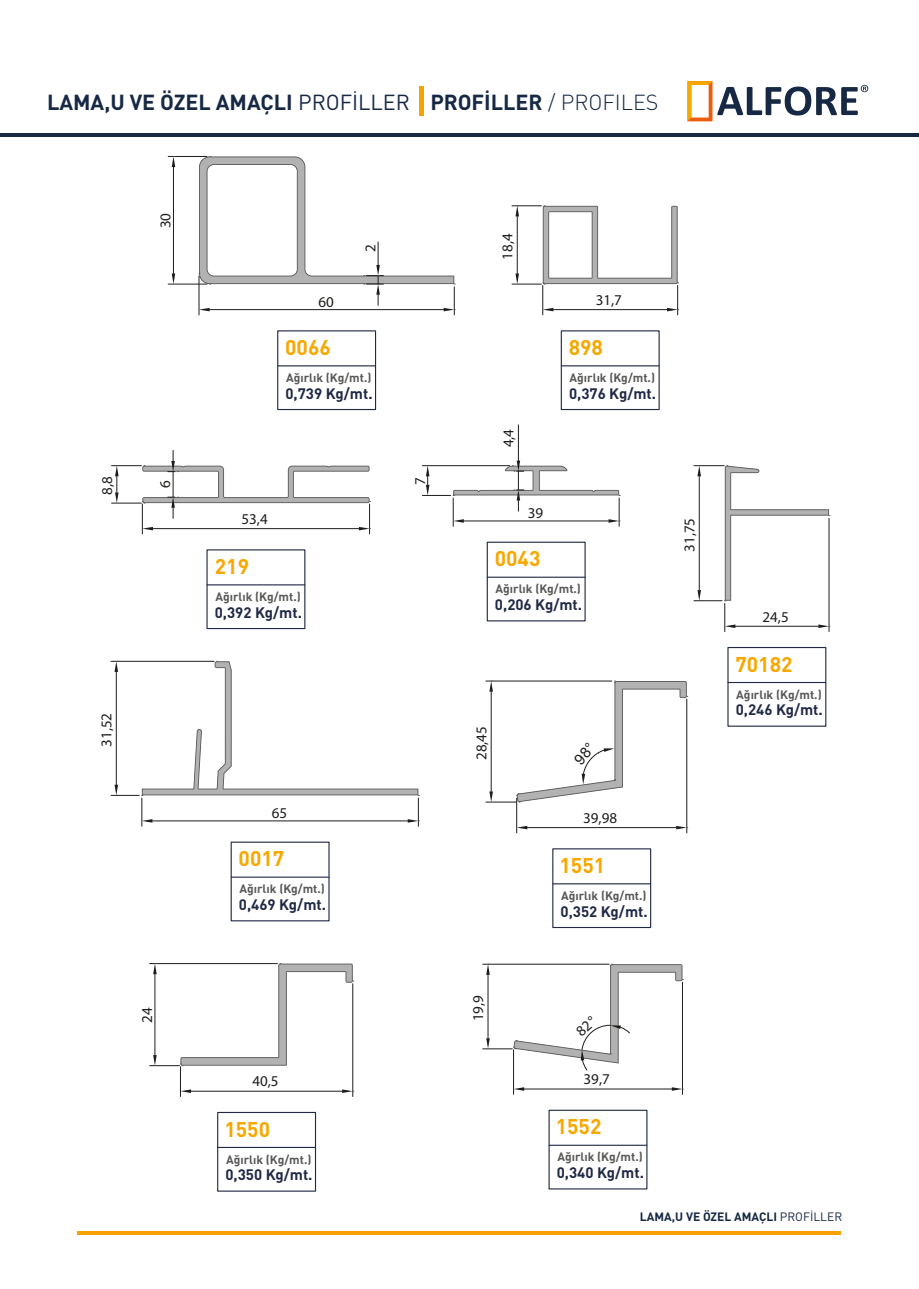
<style>
.page{position:relative;width:919px;height:1289px;background:#fff}
.page>*{position:absolute;margin:0;border:0;box-sizing:border-box;transform-origin:0 0}
.t1{font:700 21.45px "DIN Pro";color:#162844}
.t2{font:700 21px "DIN Pro";color:#f7a800}
.t3{font:700 15px "DIN Pro";color:#202945}
.t4{font:15px "Myriad Pro";color:#1d1d1b}
.t5{font:700 12px "DIN Pro";color:#575756}
.t6{font:700 12px "DIN Pro";color:#162845}
.s1{font-weight:400}
.s2{font-weight:300}
</style>
<div class="page">
<svg style="left:687px;top:81px;width:181px;height:40px"></svg>
<hr style="left:0;top:133px;width:918px;height:4px;background:#162844">
<div style="left:419px;top:87px;width:5px;height:29px;background:#f6a200"></div>
<hr style="left:77px;top:1231px;width:763px;height:4px;background:#f6a200">
<hr style="left:207px;top:584px;width:98px;height:1px;background:#202945">
<div style="left:486px;top:541px;width:99px;height:80px;border:1px solid #202945"></div>
<hr style="left:487px;top:576px;width:98px;height:1px;background:#202945">
<div style="left:230px;top:841px;width:99px;height:80px;border:1px solid #202945"></div>
<hr style="left:231px;top:876px;width:98px;height:1px;background:#202945">
<div style="left:277px;top:330px;width:99px;height:80px;border:1px solid #202945"></div>
<hr style="left:278px;top:365px;width:97px;height:1px;background:#202945">
<div style="left:727px;top:647px;width:99px;height:79px;border:1px solid #202945"></div>
<hr style="left:728px;top:682px;width:97px;height:1px;background:#202945">
<div style="left:560px;top:330px;width:99px;height:80px;border:1px solid #202945"></div>
<hr style="left:561px;top:365px;width:98px;height:1px;background:#202945">
<div style="left:217px;top:1111px;width:99px;height:80px;border:1px solid #202945"></div>
<hr style="left:218px;top:1146px;width:97px;height:1px;background:#202945">
<div style="left:552px;top:848px;width:99px;height:80px;border:1px solid #202945"></div>
<hr style="left:553px;top:883px;width:97px;height:1px;background:#202945">
<hr style="left:549px;top:1144px;width:98px;height:1px;background:#202945">
<hr style="left:168px;top:284px;width:39px;height:1px;background:#1d1d1b">
<hr style="left:168px;top:156px;width:39px;height:1px;background:#1d1d1b">
<hr style="left:173px;top:167px;width:1px;height:106px;background:#1d1d1b">
<svg style="left:172px;top:273px;width:3px;height:11px"></svg>
<hr style="left:518px;top:425px;width:1px;height:35px;background:#1d1d1b">
<hr style="left:142px;top:504px;width:1px;height:30px;background:#1d1d1b">
<hr style="left:369px;top:504px;width:1px;height:30px;background:#1d1d1b">
<hr style="left:153px;top:528px;width:206px;height:1px;background:#1d1d1b">
<svg style="left:142px;top:527px;width:11px;height:3px"></svg>
<hr style="left:111px;top:502px;width:30px;height:1px;background:#1d1d1b">
<hr style="left:111px;top:465px;width:30px;height:1px;background:#1d1d1b">
<hr style="left:542px;top:285px;width:1px;height:30px;background:#1d1d1b">
<hr style="left:677px;top:285px;width:1px;height:30px;background:#1d1d1b">
<hr style="left:553px;top:309px;width:114px;height:1px;background:#1d1d1b">
<svg style="left:542px;top:308px;width:11px;height:3px"></svg>
<hr style="left:180px;top:1066px;width:1px;height:30px;background:#1d1d1b">
<hr style="left:352px;top:983px;width:1px;height:113px;background:#1d1d1b">
<hr style="left:191px;top:1090px;width:151px;height:1px;background:#1d1d1b">
<svg style="left:181px;top:1089px;width:10px;height:3px"></svg>
<hr style="left:516px;top:798px;width:1px;height:34px;background:#1d1d1b">
<hr style="left:686px;top:699px;width:1px;height:133px;background:#1d1d1b">
<hr style="left:527px;top:827px;width:149px;height:1px;background:#1d1d1b">
<svg style="left:516px;top:825px;width:11px;height:4px"></svg>
<hr style="left:486px;top:801px;width:30px;height:1px;background:#1d1d1b">
<hr style="left:486px;top:680px;width:125px;height:1px;background:#1d1d1b">
<hr style="left:491px;top:691px;width:1px;height:100px;background:#1d1d1b">
<svg style="left:489px;top:791px;width:4px;height:11px"></svg>
<hr style="left:513px;top:1049px;width:1px;height:45px;background:#1d1d1b">
<hr style="left:682px;top:982px;width:1px;height:112px;background:#1d1d1b">
<hr style="left:524px;top:1088px;width:147px;height:1px;background:#1d1d1b">
<svg style="left:514px;top:1087px;width:10px;height:3px"></svg>
<hr style="left:482px;top:1048px;width:30px;height:1px;background:#1d1d1b">
<hr style="left:482px;top:963px;width:127px;height:1px;background:#1d1d1b">
<hr style="left:487px;top:974px;width:1px;height:64px;background:#1d1d1b">
<svg style="left:486px;top:1038px;width:3px;height:10px"></svg>
<svg style="left:111px;top:661px;width:308px;height:165px"></svg>
<svg style="left:172px;top:156px;width:3px;height:11px"></svg>
<svg style="left:694px;top:465px;width:136px;height:166px"></svg>
<svg style="left:422px;top:460px;width:198px;height:66px"></svg>
<svg style="left:359px;top:527px;width:11px;height:3px"></svg>
<svg style="left:115px;top:465px;width:4px;height:38px"></svg>
<svg style="left:142px;top:450px;width:228px;height:68px"></svg>
<svg style="left:199px;top:156px;width:256px;height:159px"></svg>
<svg style="left:667px;top:308px;width:11px;height:3px"></svg>
<svg style="left:512px;top:205px;width:166px;height:80px"></svg>
<svg style="left:342px;top:1089px;width:12px;height:3px"></svg>
<svg style="left:150px;top:963px;width:204px;height:103px"></svg>
<svg style="left:676px;top:825px;width:11px;height:4px"></svg>
<svg style="left:489px;top:680px;width:4px;height:11px"></svg>
<svg style="left:671px;top:1087px;width:12px;height:3px"></svg>
<svg style="left:486px;top:963px;width:3px;height:11px"></svg>
<svg style="left:516px;top:680px;width:171px;height:122px"></svg>
<svg style="left:513px;top:963px;width:170px;height:108px"></svg>
<h1 class="t1" style="left:47px;top:84px;width:613px">LAMA,U VE ÖZEL AMAÇLI <span class="s1">PROFİLLER</span> PROFİLLER <span class="s2">/ PROFILES</span></h1>
<p class="t4" style="left:156px;top:228px;width:17px;rotate:-90deg">30</p>
<p class="t4" style="left:98px;top:494px;width:20px;rotate:-90deg">8,8</p>
<p class="t4" style="left:156px;top:488px;width:9px;rotate:-90deg">6</p>
<p class="t4" style="left:97px;top:746px;width:35px;rotate:-90deg">31,52</p>
<p class="t4" style="left:138px;top:1022px;width:17px;rotate:-90deg">24</p>
<p class="t4" style="left:318px;top:292px;width:17px">60</p>
<p class="t4" style="left:361px;top:252px;width:9px;rotate:-90deg">2</p>
<h2 class="t2" style="left:285px;top:330px;width:47px">0066</h2>
<p class="t5" style="left:286px;top:367px;width:87px">Ağırlık (Kg/mt.)</p>
<p class="t3" style="left:285px;top:380px;width:89px">0,739 Kg/mt.</p>
<p class="t4" style="left:241px;top:509px;width:28px">53,4</p>
<h2 class="t2" style="left:215px;top:549px;width:36px">219</h2>
<p class="t5" style="left:215px;top:586px;width:87px">Ağırlık (Kg/mt.)</p>
<p class="t3" style="left:215px;top:599px;width:89px">0,392 Kg/mt.</p>
<p class="t4" style="left:410px;top:484px;width:9px;rotate:-90deg">7</p>
<p class="t4" style="left:272px;top:803px;width:17px">65</p>
<h2 class="t2" style="left:239px;top:841px;width:47px">0017</h2>
<p class="t5" style="left:239px;top:878px;width:87px">Ağırlık (Kg/mt.)</p>
<p class="t3" style="left:239px;top:891px;width:89px">0,469 Kg/mt.</p>
<p class="t4" style="left:252px;top:1072px;width:28px">40,5</p>
<h2 class="t2" style="left:224px;top:1111px;width:47px">1550</h2>
<p class="t5" style="left:226px;top:1149px;width:87px">Ağırlık (Kg/mt.)</p>
<p class="t3" style="left:225px;top:1162px;width:89px">0,350 Kg/mt.</p>
<p class="t4" style="left:498px;top:260px;width:28px;rotate:-90deg">18,4</p>
<p class="t4" style="left:499px;top:447px;width:20px;rotate:-90deg">4,4</p>
<p class="t4" style="left:528px;top:504px;width:17px">39</p>
<p class="t4" style="left:595px;top:290px;width:28px">31,7</p>
<h2 class="t2" style="left:568px;top:330px;width:36px">898</h2>
<p class="t5" style="left:569px;top:367px;width:87px">Ağırlık (Kg/mt.)</p>
<p class="t3" style="left:569px;top:380px;width:89px">0,376 Kg/mt.</p>
<h2 class="t2" style="left:494px;top:541px;width:47px">0043</h2>
<p class="t5" style="left:495px;top:579px;width:87px">Ağırlık (Kg/mt.)</p>
<p class="t3" style="left:495px;top:592px;width:89px">0,206 Kg/mt.</p>
<p class="t4" style="left:680px;top:552px;width:35px;rotate:-90deg">31,75</p>
<p class="t4" style="left:472px;top:760px;width:35px;rotate:-90deg">28,45</p>
<p class="t4" style="left:469px;top:1021px;width:28px;rotate:-90deg">19,9</p>
<p class="t4" style="left:583px;top:808px;width:35px">39,98</p>
<h2 class="t2" style="left:559px;top:847px;width:47px">1551</h2>
<p class="t5" style="left:561px;top:885px;width:87px">Ağırlık (Kg/mt.)</p>
<p class="t3" style="left:560px;top:898px;width:89px">0,352 Kg/mt.</p>
<p class="t4" style="left:583px;top:1069px;width:28px">39,7</p>
<h2 class="t2" style="left:555px;top:1109px;width:47px">1552</h2>
<p class="t5" style="left:557px;top:1146px;width:87px">Ağırlık (Kg/mt.)</p>
<p class="t3" style="left:556px;top:1159px;width:89px">0,340 Kg/mt.</p>
<p class="t4" style="left:762px;top:607px;width:28px">24,5</p>
<h2 class="t2" style="left:735px;top:646px;width:59px">70182</h2>
<p class="t5" style="left:736px;top:684px;width:87px">Ağırlık (Kg/mt.)</p>
<p class="t3" style="left:735px;top:697px;width:89px">0,246 Kg/mt.</p>
<p class="t6" style="left:640px;top:1206px;width:204px">LAMA,U VE ÖZEL AMAÇLI <span class="s1">PROFİLLER</span></p>
</div>
